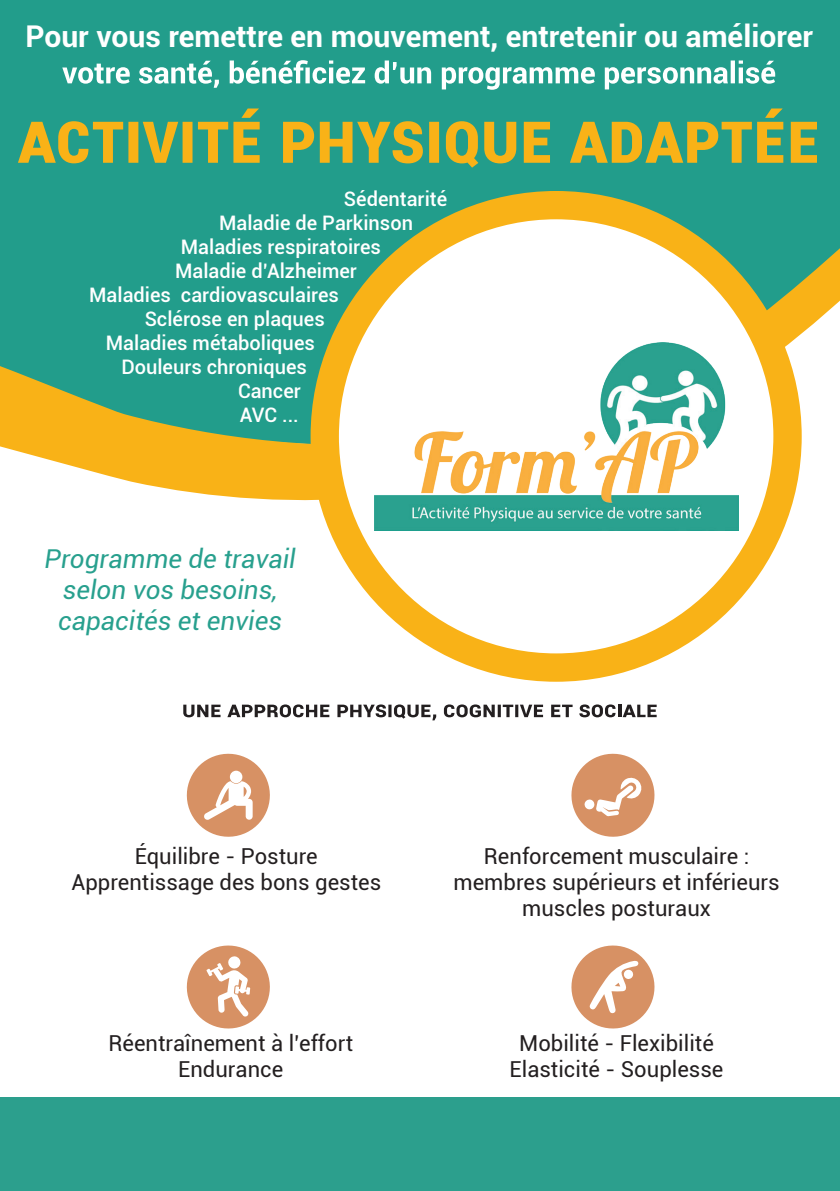
<style>
.page{position:relative;width:840px;height:1191px;background:#fff}
.page>*{position:absolute;margin:0;border:0;box-sizing:border-box;transform-origin:0 0}
.t1{font:700 30px "Roboto";color:#fff}
.t2{font:italic 26px/31.2px "Roboto";color:#28a08e;text-align:center}
.t3{font:22px/26.4px "Roboto";color:#231f20;text-align:center}
.t4{font:500 20px "Roboto";color:#fff}
</style>
<div class="page">
<div style="left:0;top:0;width:839px;height:238px;background:#229d8b"></div>
<svg style="left:0;top:238px;width:839px;height:267px;background:#76b07e"></svg>
<div style="left:324px;top:205px;width:463px;height:462px;background:#fff;border-radius:50%"></div>
<div style="left:310px;top:191px;width:491px;height:490px;border:28px solid #f9b217;border-radius:50%"></div>
<svg style="left:18px;top:108px;width:798px;height:60px;background:#6ca462"></svg>
<svg style="left:62px;top:60px;width:712px;height:30px"></svg>
<svg style="left:183px;top:704px;width:146px;height:13px"></svg>
<svg style="left:337px;top:704px;width:99px;height:16px"></svg>
<svg style="left:443px;top:704px;width:99px;height:13px"></svg>
<svg style="left:551px;top:704px;width:105px;height:13px"></svg>
<svg style="left:186px;top:753px;width:84px;height:84px"></svg>
<div style="left:230px;top:770px;width:12px;height:13px;background:#fff;border-radius:50%"></div>
<svg style="left:571px;top:753px;width:84px;height:84px"></svg>
<svg style="left:571px;top:945px;width:84px;height:84px"></svg>
<svg style="left:186px;top:945px;width:84px;height:84px"></svg>
<div style="left:0;top:1097px;width:839px;height:94px;background:#2c9f8d"></div>
<img style="left:374px;top:343px;width:364px;height:188px">
<h1 class="t1" style="left:25px;top:16px;width:788px">Pour vous remettre en mouvement, entretenir ou améliorer</h1>
<p class="t4" style="left:344px;top:185px;width:105px">Sédentarité</p>
<p class="t4" style="left:219px;top:209px;width:195px">Maladie de Parkinson</p>
<p class="t4" style="left:181px;top:233px;width:201px">Maladies respiratoires</p>
<p class="t4" style="left:175px;top:257px;width:183px">Maladie d’Alzheimer</p>
<p class="t4" style="left:89px;top:281px;width:251px">Maladies cardiovasculaires</p>
<p class="t4" style="left:145px;top:305px;width:182px">Sclérose en plaques</p>
<p class="t4" style="left:106px;top:329px;width:210px">Maladies métaboliques</p>
<p class="t4" style="left:121px;top:353px;width:187px">Douleurs chroniques</p>
<p class="t4" style="left:238px;top:377px;width:64px">Cancer</p>
<p class="t4" style="left:240px;top:401px;width:60px">AVC ...</p>
<p class="t2" style="left:44px;top:542px;width:253px">Programme de travail selon vos besoins, capacités et envies</p>
<p class="t3" style="left:71px;top:841px;width:311px">Équilibre - Posture<br>Apprentissage des bons gestes</p>
<p class="t3" style="left:108px;top:1029px;width:246px">Réentraînement à l’effort<br>Endurance</p>
<p class="t3" style="left:453px;top:841px;width:327px">Renforcement musculaire : membres supérieurs et inférieurs muscles posturaux</p>
<p class="t3" style="left:509px;top:1029px;width:215px">Mobilité - Flexibilité<br>Elasticité - Souplesse</p>
</div>
